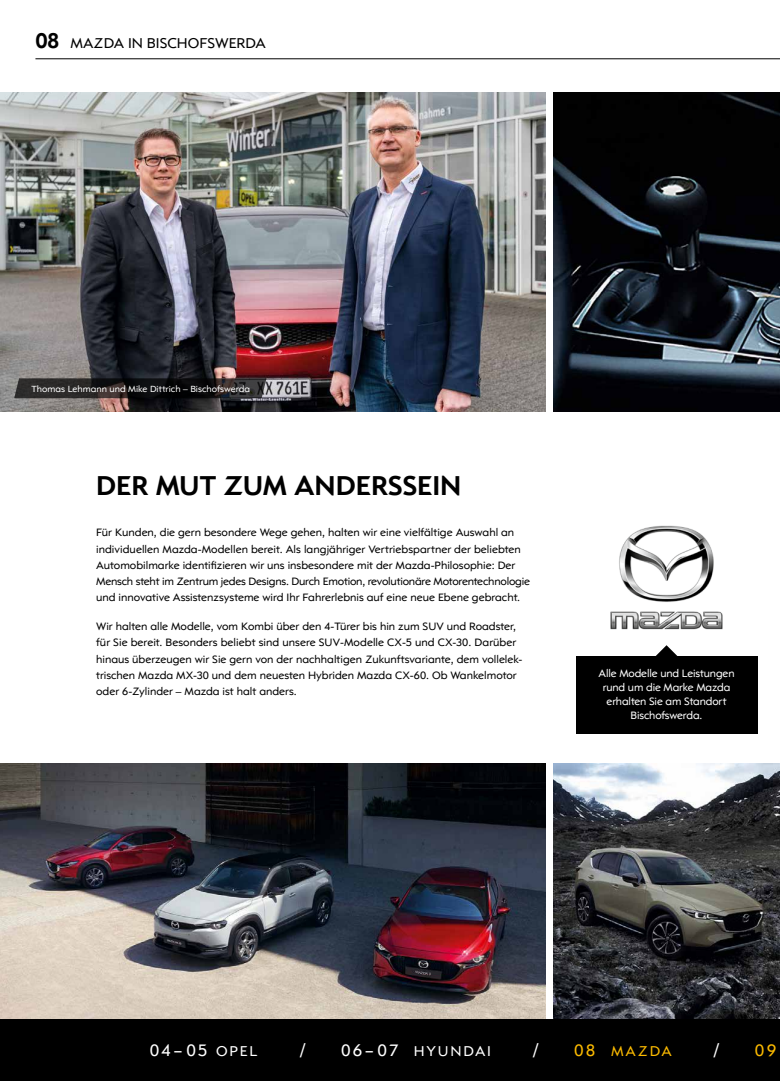
<style>
.page{position:relative;width:780px;height:1081px;background:#fff}
.page>*{position:absolute;margin:0;border:0;box-sizing:border-box;transform-origin:0 0}
.t1{font:700 28.75px "Opel Sans";color:#000}
.t2{font:17.5px "Opel Sans";color:#fff}
.t3{font:17.5px "Opel Sans";color:#fbba00}
.t4{font:15px "Opel Sans";color:#000}
.t5{font:15px "Opel Sans";letter-spacing:.12em;color:#fff}
.t6{font:15px "Opel Sans";letter-spacing:.12em;color:#fbba00}
.t7{font:11.25px/16.2px "Opel Sans";color:#000}
.t8{font:11.25px/13.8px "Opel Sans";letter-spacing:-.01em;color:#fff;text-align:center}
.t9{font:9.38px "Opel Sans";color:#fff}
.s1{font-weight:700;font-size:22.5px}
.s2{font-size:15px}
.s3{font-size:17.5px}
</style>
<div class="page">
<img style="left:553px;top:764px;width:227px;height:255px">
<img style="left:0;top:764px;width:546px;height:255px">
<img style="left:553px;top:92px;width:227px;height:319px">
<img style="left:0;top:92px;width:546px;height:319px">
<hr style="left:35px;top:58px;width:745px;height:1px;background:#000">
<div style="left:0;top:1019px;width:780px;height:62px;background:#000"></div>
<div style="left:575px;top:656px;width:182px;height:77px;background:#000"></div>
<svg style="left:656px;top:645px;width:22px;height:11px"></svg>
<svg style="left:14px;top:378px;width:252px;height:20px;background:#232121"></svg>
<img style="left:610px;top:525px;width:113px;height:105px">
<h3 class="t4" style="left:35px;top:34px;width:232px"><span class="s1">08</span> MAZDA IN BISCHOFSWERDA</h3>
<p class="t9" style="left:32px;top:383px;width:220px">Thomas Lehmann und Mike Dittrich – Bischofswerda</p>
<h1 class="t1" style="left:96px;top:467px;width:367px">DER MUT ZUM ANDERSSEIN</h1>
<p class="t7" style="left:96px;top:524px;width:435px">Für Kunden, die gern besondere Wege gehen, halten wir eine vielfältige Auswahl an individuellen Mazda-Modellen bereit. Als langjähriger Vertriebspartner der beliebten Automobilmarke identifizieren wir uns insbesondere mit der Mazda-Philosophie: Der Mensch steht im Zentrum jedes Designs. Durch Emotion, revolutionäre Motorentechnologie und innovative Assistenzsysteme wird Ihr Fahrerlebnis auf eine neue Ebene gebracht.</p>
<p class="t7" style="left:96px;top:618px;width:428px">Wir halten alle Modelle, vom Kombi über den 4-Türer bis hin zum SUV und Roadster, für Sie bereit. Besonders beliebt sind unsere SUV-Modelle CX-5 und CX-30. Darüber hinaus überzeugen wir Sie gern von der nachhaltigen Zukunftsvariante, dem vollelek&shy;trischen Mazda MX-30 und dem neuesten Hybriden Mazda CX-60. Ob Wankelmotor oder 6-Zylinder – Mazda ist halt anders.</p>
<p class="t8" style="left:598px;top:666px;width:137px">Alle Modelle und Leistungen rund um die Marke Mazda erhalten Sie am Standort<br>Bischofswerda.</p>
<h2 class="t2" style="left:150px;top:1039px;width:109px">04-05 <span class="s2">OPEL</span></h2>
<h2 class="t2" style="left:300px;top:1039px;width:7px">/</h2>
<h3 class="t5" style="left:341px;top:1041px;width:151px"><span class="s3">06-07</span> HYUNDAI</h3>
<h2 class="t2" style="left:533px;top:1039px;width:7px">/</h2>
<h3 class="t6" style="left:574px;top:1041px;width:99px"><span class="s3">08</span> MAZDA</h3>
<h2 class="t2" style="left:714px;top:1039px;width:7px">/</h2>
<h2 class="t3" style="left:755px;top:1039px;width:23px">09</h2>
</div>
